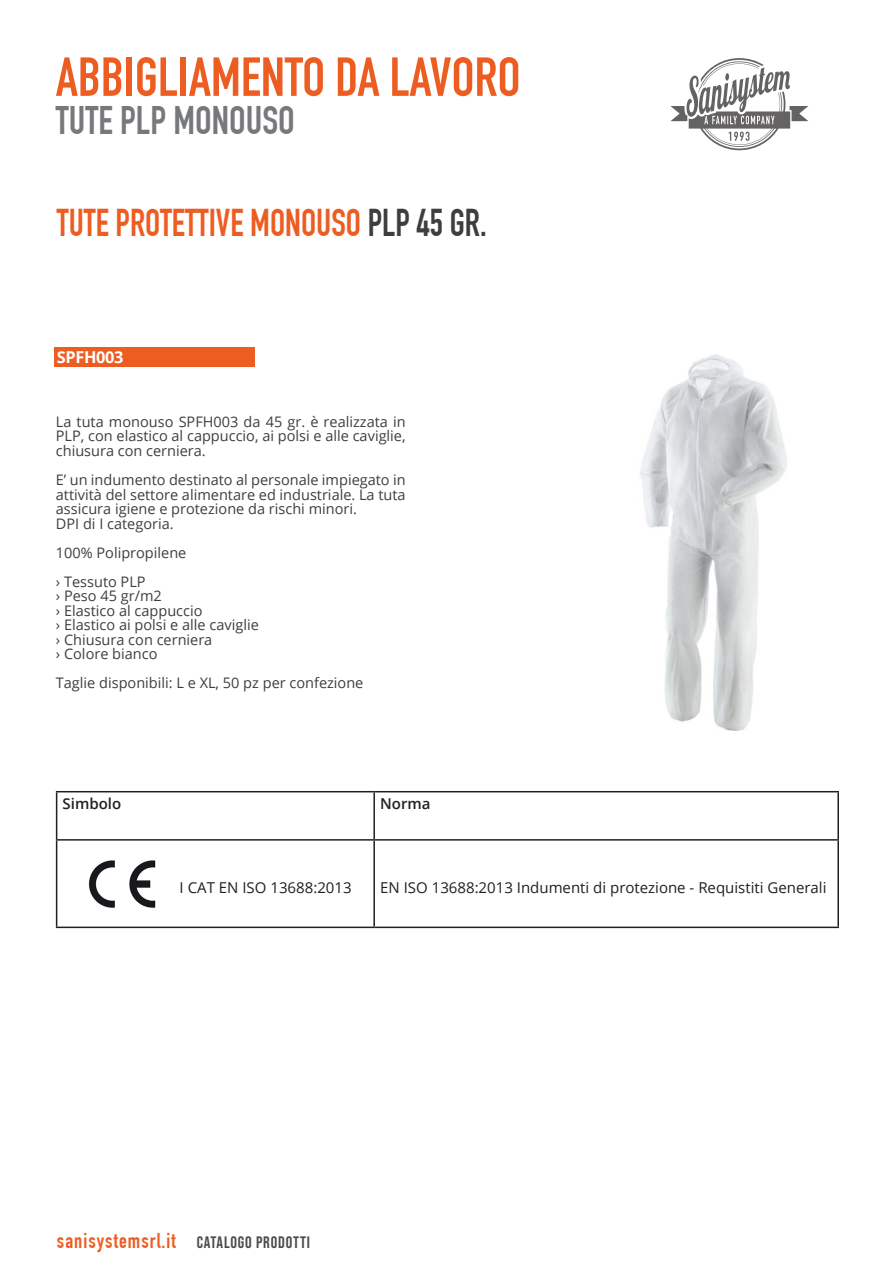
<style>
.page{position:relative;width:893px;height:1263px;background:#fff}
.page>*{position:absolute;margin:0;border:0;box-sizing:border-box;transform-origin:0 0}
.t1{font:700 54px "DIN Condensed";color:#ed5d22}
.t2{font:700 39px "DIN Condensed";color:#76787b}
.t3{font:700 37.95px "DIN Condensed";color:#ed5d22;scale:.94 1}
.t4{font:700 21px "DIN Condensed";letter-spacing:.05em;color:#ed5d22}
.t5{font:700 16.35px "Open Sans";letter-spacing:-.02em;color:#fff}
.t6{font:15px "Open Sans";color:#231f20}
.t7{font:600 15px "Open Sans";color:#231f20}
.Prodotto_-_Descrizio{font:14.55px/14.5px "Open Sans";color:#3e3e3f;text-align:justify}
.s1{color:#3e3e3f}
.s2{font-family:"Bebas Neue";font-weight:400;font-size:16.5px;color:#4b4c4d}
</style>
<div class="page">
<svg style="left:670px;top:58px;width:138px;height:92px"></svg>
<div style="left:54px;top:347px;width:200px;height:20px;background:#ed5d22"></div>
<img style="left:640px;top:355px;width:147px;height:375px">
<hr style="left:56px;top:791px;width:318px;height:1px;background:#231f20">
<hr style="left:56px;top:792px;width:1px;height:47px;background:#231f20">
<hr style="left:374px;top:791px;width:465px;height:1px;background:#231f20">
<hr style="left:373px;top:792px;width:2px;height:47px;background:#231f20">
<hr style="left:837px;top:792px;width:2px;height:47px;background:#231f20">
<hr style="left:56px;top:839px;width:318px;height:2px;background:#231f20">
<hr style="left:56px;top:841px;width:1px;height:85px;background:#231f20">
<hr style="left:374px;top:839px;width:465px;height:2px;background:#231f20">
<hr style="left:373px;top:841px;width:2px;height:85px;background:#231f20">
<hr style="left:837px;top:841px;width:2px;height:85px;background:#231f20">
<hr style="left:56px;top:926px;width:318px;height:2px;background:#231f20">
<hr style="left:374px;top:926px;width:465px;height:2px;background:#231f20">
<img style="left:88px;top:860px;width:68px;height:48px">
<p class="t1" style="left:56px;top:45px;width:466px">ABBIGLIAMENTO DA LAVORO</p>
<p class="t2" style="left:56px;top:98px;width:240px">TUTE PLP MONOUSO</p>
<p class="t3" style="left:57px;top:201px;width:459px">TUTE PROTETTIVE MONOUSO <span class="s1">PLP 45 GR.</span></p>
<p class="t5" style="left:57px;top:346px;width:68px">SPFH003</p>
<p class="Prodotto_-_Descrizio" style="left:56px;top:414px;width:351px">La tuta monouso SPFH003 da 45 gr. è realizzata in PLP, con elastico al cappuccio, ai polsi e alle caviglie, chiusura con cerniera.</p>
<p class="Prodotto_-_Descrizio" style="left:56px;top:472px;width:351px">E’ un indumento destinato al personale impiegato in attività del settore alimentare ed industriale. La tuta assicura igiene e protezione da rischi minori.</p>
<p class="Prodotto_-_Descrizio" style="left:56px;top:516px;width:119px">DPI di I categoria.</p>
<p class="Prodotto_-_Descrizio" style="left:56px;top:545px;width:132px">100% Polipropilene</p>
<p class="Prodotto_-_Descrizio" style="left:56px;top:574px;width:91px">› Tessuto PLP</p>
<p class="Prodotto_-_Descrizio" style="left:56px;top:588px;width:107px">› Peso 45 gr/m2</p>
<p class="Prodotto_-_Descrizio" style="left:56px;top:603px;width:148px">› Elastico al cappuccio</p>
<p class="Prodotto_-_Descrizio" style="left:56px;top:617px;width:204px">› Elastico ai polsi e alle caviglie</p>
<p class="Prodotto_-_Descrizio" style="left:56px;top:632px;width:158px">› Chiusura con cerniera</p>
<p class="Prodotto_-_Descrizio" style="left:56px;top:646px;width:103px">› Colore bianco</p>
<p class="Prodotto_-_Descrizio" style="left:56px;top:675px;width:309px">Taglie disponibili: L e XL, 50 pz per confezione</p>
<p class="t7" style="left:63px;top:793px;width:60px">Simbolo</p>
<p class="t7" style="left:380px;top:793px;width:52px">Norma</p>
<p class="t6" style="left:180px;top:878px;width:174px">I CAT EN ISO 13688:2013</p>
<p class="t6" style="left:380px;top:878px;width:448px">EN ISO 13688:2013 Indumenti di protezione - Requistiti Generali</p>
<p class="t4" style="left:57px;top:1228px;width:255px">sanisystemsrl.it <span class="s2">CATALOGO PRODOTTI</span></p>
</div>
